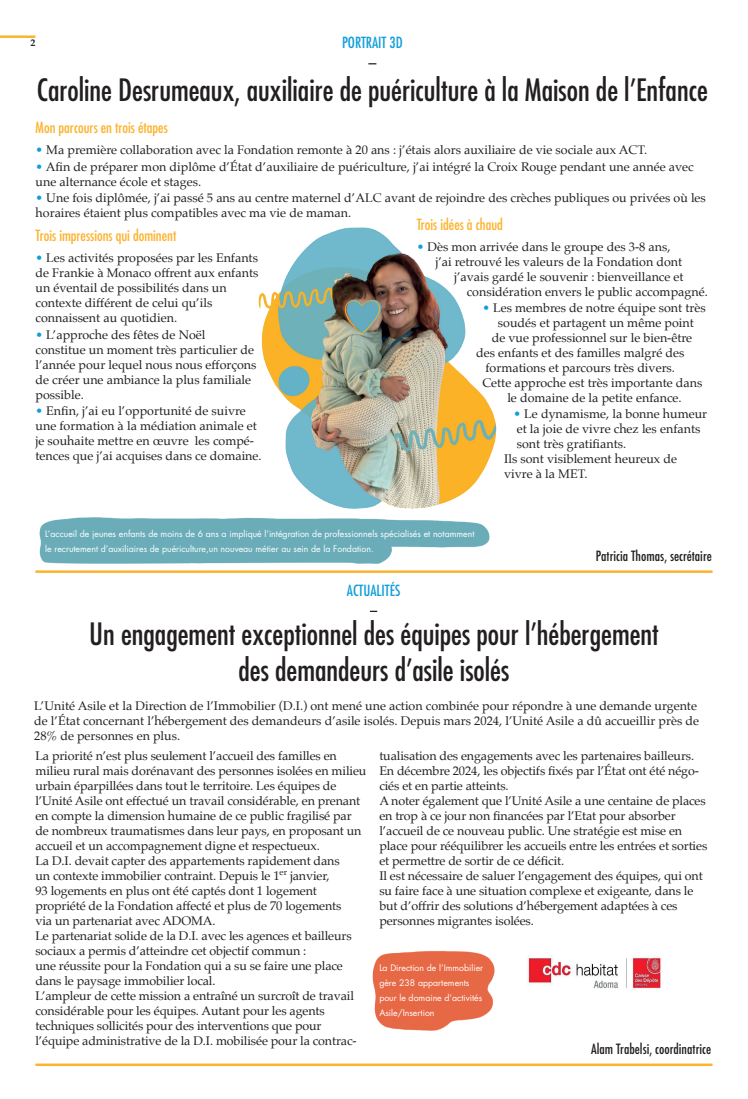
<style>
.page{position:relative;width:748px;height:1099px;background:#fff}
.page>*{position:absolute;margin:0;border:0;box-sizing:border-box;transform-origin:0 0}
.t1{font:condensed 30px/36px "Futura Std";color:#231f20;text-align:center}
.t2{font:condensed 15px "Futura Std";color:#fcb32e}
.t3{font:condensed 15px "Futura Std";color:#119eda}
.t4{font:500 condensed 13.75px "Futura";color:#231f20}
.t5{font:12.5px/15px "Palatino";letter-spacing:-.01em;color:#231f20}
.t6{font:700 10px "Palatino";color:#231f20}
.t7{font:8.75px/15px "Futura Std";color:#fff}
.s1{color:#119eda}
</style>
<div class="page">
<img style="left:39px;top:517px;width:451px;height:47px">
<img style="left:35px;top:951px;width:678px;height:115px">
<hr style="left:0;top:35px;width:35px;height:3px;background:#fcb32e">
<hr style="left:35px;top:570px;width:677px;height:3px;background:#fcb32e">
<hr style="left:35px;top:1063px;width:677px;height:2px;background:#fcb32e">
<svg style="left:370px;top:610px;width:7px;height:2px"></svg>
<img style="left:522px;top:951px;width:144px;height:43px">
<img style="left:258px;top:227px;width:239px;height:282px">
<div style="left:441px;top:504px;width:10px;height:8px;background:#fff;border-radius:50%"></div>
<div style="left:441px;top:503px;width:11px;height:10px;border:1px solid #fff;border-radius:50%"></div>
<p class="t6" style="left:31px;top:34px;width:6px">2</p>
<p class="t3" style="left:342px;top:33px;width:62px">PORTRAIT 3D</p>
<h1 class="t1" style="left:37px;top:72px;width:672px">Caroline Desrumeaux, auxiliaire de puériculture à la Maison de l’Enfance</h1>
<p class="t2" style="left:36px;top:119px;width:134px">Mon parcours en trois étapes</p>
<p class="t5" style="left:36px;top:143px;width:613px"><span class="s1">•</span> Ma première collaboration avec la Fondation remonte à 20 ans : j’étais alors auxiliaire de vie sociale aux ACT.</p>
<p class="t5" style="left:36px;top:159px;width:659px"><span class="s1">•</span> Afin de préparer mon diplôme d’État d’auxiliaire de puériculture, j’ai intégré la Croix Rouge pendant une année avec une alternance école et stages.</p>
<p class="t5" style="left:36px;top:190px;width:671px"><span class="s1">•</span> Une fois diplômée, j’ai passé 5 ans au centre maternel d’ALC avant de rejoindre des crèches publiques ou privées où les horaires étaient plus compatibles avec ma vie de maman.</p>
<p class="t2" style="left:416px;top:215px;width:88px">Trois idées à chaud</p>
<p class="t5" style="left:416px;top:239px;width:255px"><span class="s1">•</span> Dès mon arrivée dans le groupe des 3-8 ans,</p>
<p class="t5" style="left:435px;top:254px;width:248px">j’ai retrouvé les valeurs de la Fondation dont</p>
<p class="t5" style="left:454px;top:269px;width:231px">j’avais gardé le souvenir : bienveillance et</p>
<p class="t5" style="left:466px;top:284px;width:242px">considération envers le public accompagné.</p>
<p class="t5" style="left:482px;top:300px;width:225px"><span class="s1">•</span> Les membres de notre équipe sont très</p>
<p class="t5" style="left:498px;top:315px;width:197px">soudés et partagent un même point</p>
<p class="t5" style="left:491px;top:330px;width:202px">de vue professionnel sur le bien-être</p>
<p class="t5" style="left:476px;top:345px;width:210px">des enfants et des familles malgré des</p>
<p class="t5" style="left:485px;top:360px;width:191px">formations et parcours très divers.</p>
<p class="t5" style="left:482px;top:375px;width:221px">Cette approche est très importante dans</p>
<p class="t5" style="left:507px;top:390px;width:176px">le domaine de la petite enfance.</p>
<p class="t5" style="left:513px;top:406px;width:195px"><span class="s1">•</span> Le dynamisme, la bonne humeur</p>
<p class="t5" style="left:516px;top:421px;width:185px">et la joie de vivre chez les enfants</p>
<p class="t5" style="left:516px;top:436px;width:111px">sont très gratifiants.</p>
<p class="t5" style="left:504px;top:451px;width:174px">Ils sont visiblement heureux de</p>
<p class="t5" style="left:504px;top:466px;width:85px">vivre à la MET.</p>
<p class="t2" style="left:36px;top:226px;width:142px">Trois impressions qui dominent</p>
<p class="t5" style="left:36px;top:250px;width:224px"><span class="s1">•</span> Les activités proposées par les Enfants de Frankie à Monaco offrent aux enfants un éventail de possibilités dans un contexte différent de celui qu’ils connaissent au quotidien.</p>
<p class="t5" style="left:36px;top:327px;width:222px"><span class="s1">•</span> L’approche des fêtes de Noël constitue un moment très particulier de l’année pour lequel nous nous efforçons de créer une ambiance la plus familiale possible.</p>
<p class="t5" style="left:36px;top:403px;width:228px"><span class="s1">•</span> Enfin, j’ai eu l’opportunité de suivre une formation à la médiation animale et je souhaite mettre en œuvre les compé&shy;tences que j’ai acquises dans ce domaine.</p>
<p class="t7" style="left:45px;top:526px;width:431px">L’accueil de jeunes enfants de moins de 6 ans a impliqué l’intégration de professionnels spécialisés et notamment le recrutement d’auxiliaires de puériculture,un nouveau métier au sein de la Fondation.</p>
<p class="t3" style="left:347px;top:581px;width:55px">ACTUALITÉS</p>
<p class="t4" style="left:596px;top:547px;width:117px">Patricia Thomas, secrétaire</p>
<h1 class="t1" style="left:89px;top:616px;width:571px">Un engagement exceptionnel des équipes pour l’hébergement des demandeurs d’asile isolés</h1>
<p class="t5" style="left:34px;top:697px;width:666px">L’Unité Asile et la Direction de l’Immobilier (D.I.) ont mené une action combinée pour répondre à une demande urgente de l’État concernant l’hébergement des demandeurs d’asile isolés. Depuis mars 2024, l’Unité Asile a dû accueillir près de<br>28% de personnes en plus.</p>
<p class="t5" style="left:35px;top:748px;width:332px">La priorité n’est plus seulement l’accueil des familles en milieu rural mais dorénavant des personnes isolées en milieu urbain éparpillées dans tout le territoire. Les équipes de l’Unité Asile ont effectué un travail considérable, en prenant en compte la dimension humaine de ce public fragilisé par de nombreux traumatismes dans leur pays, en proposant un accueil et un accompagnement digne et respectueux.<br>La D.I. devait capter des appartements rapidement dans<br>un contexte immobilier contraint. Depuis le 1<sup>er</sup> janvier,<br>93 logements en plus ont été captés dont 1 logement propriété de la Fondation affecté et plus de 70 logements<br>via un partenariat avec ADOMA.<br>Le partenariat solide de la D.I. avec les agences et bailleurs sociaux a permis d’atteindre cet objectif commun :<br>une réussite pour la Fondation qui a su se faire une place dans le paysage immobilier local.<br>L’ampleur de cette mission a entraîné un surcroît de travail considérable pour les équipes. Autant pour les agents techniques sollicités pour des interventions que pour l’équipe administrative de la D.I. mobilisée pour la contrac-</p>
<p class="t5" style="left:379px;top:748px;width:329px">tualisation des engagements avec les partenaires bailleurs.<br>En décembre 2024, les objectifs fixés par l’État ont été négo&shy;ciés et en partie atteints.<br>A noter également que l’Unité Asile a une centaine de places en trop à ce jour non financées par l’Etat pour absorber l’accueil de ce nouveau public. Une stratégie est mise en place pour rééquilibrer les accueils entre les entrées et sorties et permettre de sortir de ce déficit.<br>Il est nécessaire de saluer l’engagement des équipes, qui ont su faire face à une situation complexe et exigeante, dans le but d’offrir des solutions d’hébergement adaptées à ces personnes migrantes isolées.</p>
<p class="t7" style="left:379px;top:960px;width:105px">La Direction de l’Immobilier gère 238 appartements pour le domaine d’activités<br>Asile/Insertion</p>
<p class="t4" style="left:591px;top:1040px;width:121px">Alam Trabelsi, coordinatrice</p>
</div>
